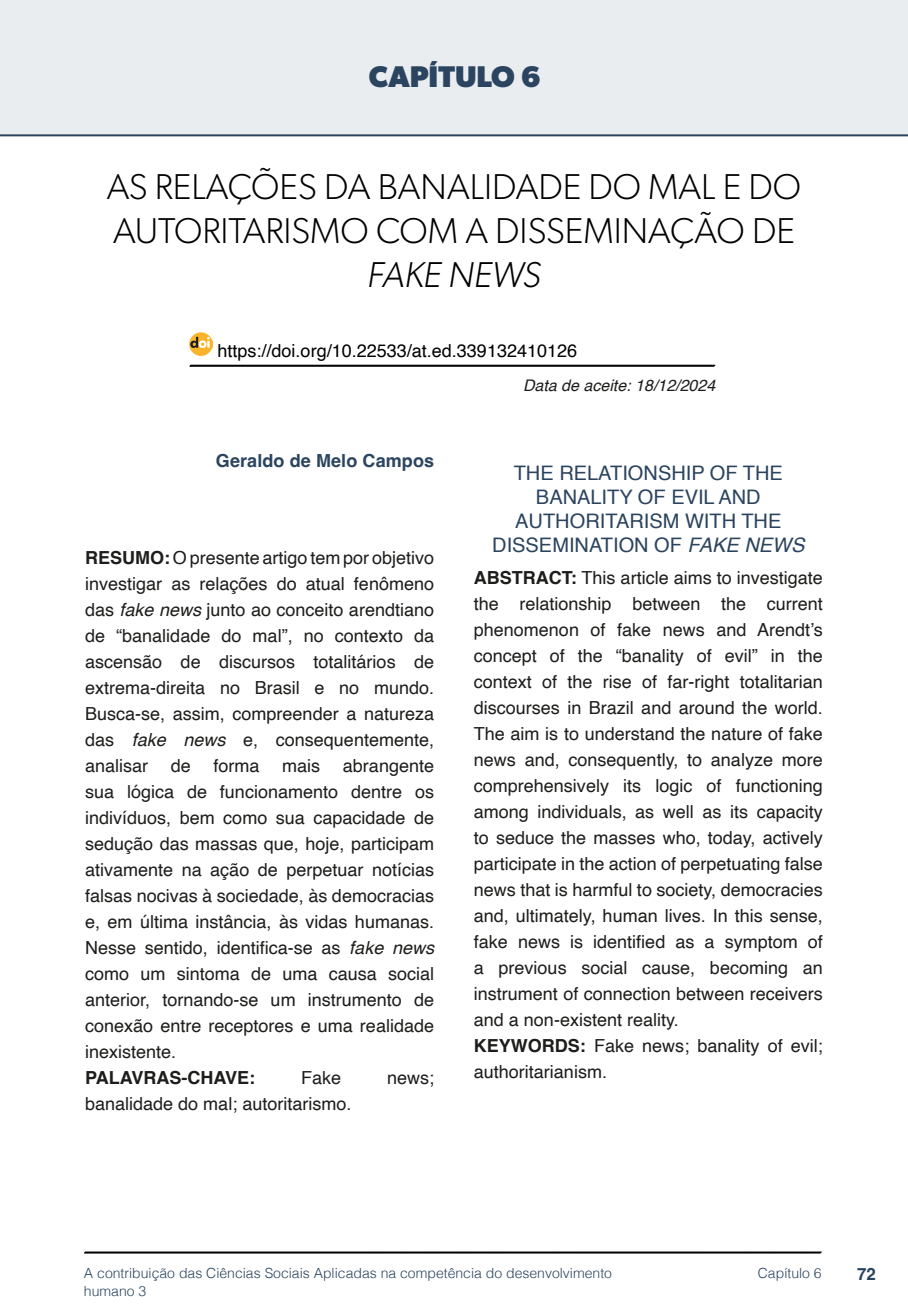
<style>
.page{position:relative;width:908px;height:1304px;background:#fff}
.page>*{position:absolute;margin:0;border:0;box-sizing:border-box;transform-origin:0 0}
.nome_artigos{font:300 36px/44px "Gibson";color:#000;text-align:center}
.capítulos{font:700 30px "Gibson";color:#2b445f}
.título_Inglês{font:20px/24px "Helvetica";color:#2b445f;text-align:center}
.Resumos_e_PC_TXT{font:18px/26px "Helvetica";color:#1d1d1b;text-align:justify}
.DOI{font:18px "Helvetica";color:#000}
.nome_autores{font:700 18px "Helvetica";letter-spacing:.005em;color:#2b445f}
.Resumos_e_PC_TXT-2{font:700 18px "Helvetica";color:#1d1d1b}
.t1{font:700 16.8px "Helvetica";color:#2b445f}
.data{font:italic 16px "Helvetica";color:#1d1d1b}
.t2{font:300 14px/18px "Helvetica";color:#2b445f}
.s1{font-style:italic}
.s2{font-weight:700}
</style>
<div class="page">
<svg style="left:84px;top:1251px;width:737px;height:3px;background:#515151"></svg>
<div style="left:0;top:0;width:907px;height:136px;background:#eaedf0"></div>
<svg style="left:189px;top:364px;width:526px;height:3px;background:#4f4f4f"></svg>
<img style="left:189px;top:333px;width:23px;height:23px">
<div style="left:44px;top:72px;width:68px;height:61px;background:#eaedf0"></div>
<p class="capítulos" style="left:369px;top:58px;width:173px">CAPÍTULO 6</p>
<p class="nome_artigos" style="left:107px;top:164px;width:695px">AS RELAÇÕES DA BANALIDADE DO MAL E DO<br>AUTORITARISMO COM A DISSEMINAÇÃO DE<br><span class="s1">FAKE NEWS</span></p>
<p class="DOI" style="left:217px;top:336px;width:361px">https://doi.org/10.22533/at.ed.339132410126</p>
<p class="nome_autores" style="left:216px;top:450px;width:219px">Geraldo de Melo Campos</p>
<p class="Resumos_e_PC_TXT" style="left:85px;top:546px;width:350px"><span class="s2">RESUMO:</span> O presente artigo tem por objetivo investigar as relações do atual fenômeno das <span class="s1">fake news</span> junto ao conceito arendtiano de “banalidade do mal”, no contexto da ascensão de discursos totalitários de extrema-direita no Brasil e no mundo.<br>Busca-se, assim, compreender a natureza das <span class="s1">fake news</span> e, consequentemente, analisar</p>
<p class="Resumos_e_PC_TXT" style="left:171px;top:754px;width:22px">de</p>
<p class="Resumos_e_PC_TXT" style="left:213px;top:754px;width:48px">forma</p>
<p class="Resumos_e_PC_TXT" style="left:282px;top:754px;width:39px">mais</p>
<p class="Resumos_e_PC_TXT" style="left:85px;top:754px;width:350px;text-indent:258px">abrangente sua lógica de funcionamento dentre os indivíduos, bem como sua capacidade de sedução das massas que, hoje, participam ativamente na ação de perpetuar notícias falsas nocivas à sociedade, às democracias e, em última instância, às vidas humanas.<br>Nesse sentido, identifica-se as <span class="s1">fake news </span>como um sintoma de uma causa social anterior, tornando-se um instrumento de conexão entre receptores e uma realidade inexistente.</p>
<p class="Resumos_e_PC_TXT-2" style="left:85px;top:1067px;width:172px">PALAVRAS-CHAVE:</p>
<p class="Resumos_e_PC_TXT" style="left:301px;top:1066px;width:42px">Fake</p>
<p class="Resumos_e_PC_TXT" style="left:387px;top:1066px;width:49px">news;</p>
<p class="Resumos_e_PC_TXT" style="left:85px;top:1092px;width:268px">banalidade do mal; autoritarismo.</p>
<p class="data" style="left:523px;top:373px;width:194px">Data de aceite: 18/12/2024</p>
<p class="título_Inglês" style="left:492px;top:462px;width:313px">THE RELATIONSHIP OF THE<br>BANALITY OF EVIL AND<br>AUTHORITARISM WITH THE<br>DISSEMINATION OF <span class="s1">FAKE NEWS</span></p>
<p class="Resumos_e_PC_TXT" style="left:473px;top:565px;width:350px"><span class="s2">ABSTRACT:</span> This article aims to investigate the relationship between the current phenomenon of fake news and Arendt’s concept of the “banality of evil” in the context of the rise of far-right totalitarian discourses in Brazil and around the world.<br>The aim is to understand the nature of fake news and, consequently, to analyze more comprehensively its logic of functioning among individuals, as well as its capacity to seduce the masses who, today, actively participate in the action of perpetuating false news that is harmful to society, democracies and, ultimately, human lives. In this sense, fake news is identified as a symptom of a previous social cause, becoming an instrument of connection between receivers and a non-existent reality.</p>
<p class="Resumos_e_PC_TXT" style="left:473px;top:1033px;width:350px"><span class="s2">KEYWORDS:</span> Fake news; banality of evil; authoritarianism.</p>
<p class="t2" style="left:84px;top:1263px;width:529px">A contribuição das Ciências Sociais Aplicadas na competência do desenvolvimento humano 3</p>
<p class="t2" style="left:757px;top:1263px;width:65px">Capítulo 6</p>
<p class="t1" style="left:856px;top:1264px;width:20px">72</p>
</div>
